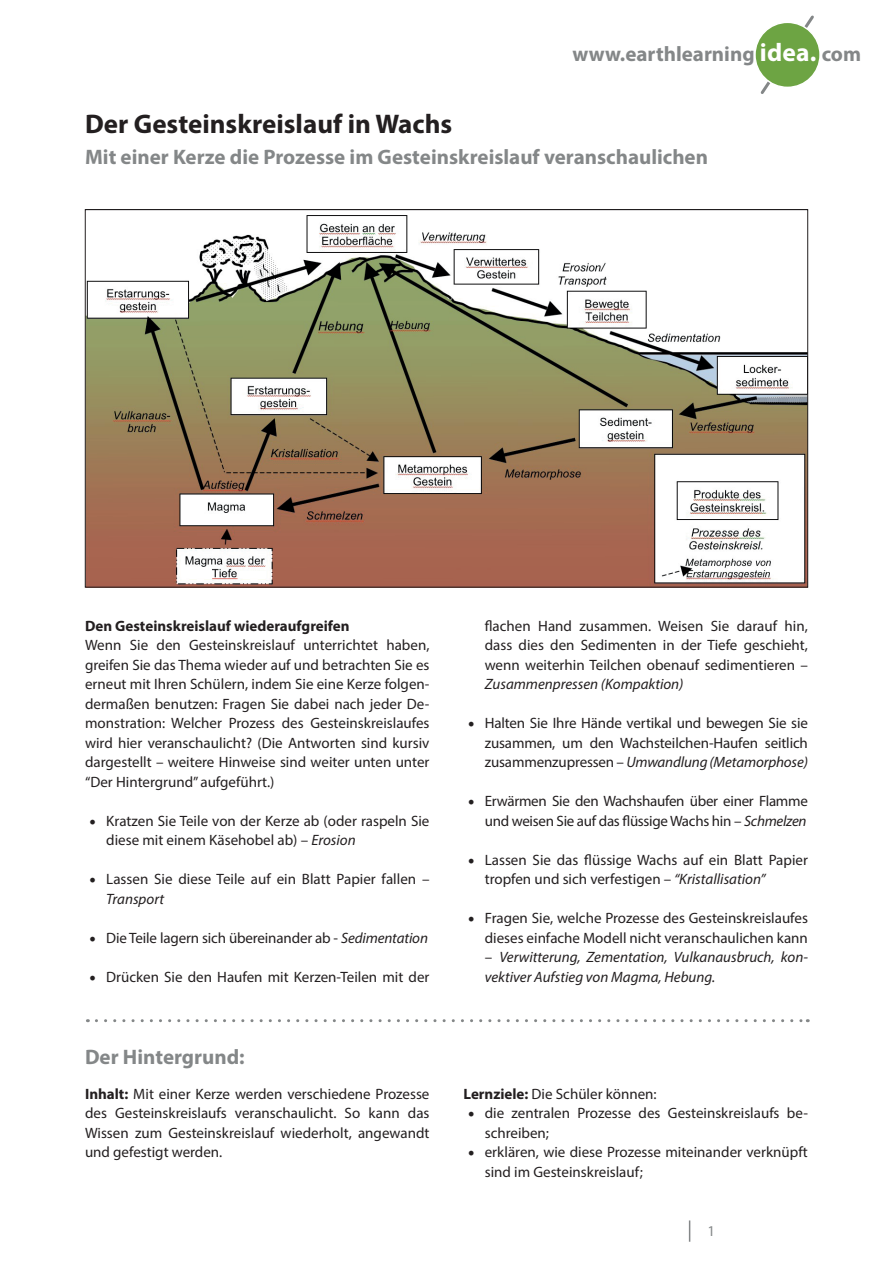
<style>
.page{position:relative;width:893px;height:1263px;background:#fff}
.page>*{position:absolute;margin:0;border:0;box-sizing:border-box;transform-origin:0 0}
.t1{font:700 27px "Myriad Pro";color:#231f20}
.t2{font:700 21px "Myriad Pro";color:#848788}
.t3{font:15px/19.5px "Myriad Pro";color:#231f20}
.t4{font:italic 15px/19.5px "Myriad Pro";color:#231f20}
.t5{font:15px/19.5px "Myriad Pro";letter-spacing:-.02em;color:#231f20;text-align:right}
.t6{font:700 15px "Myriad Pro";color:#231f20}
.t7{font:15px "Myriad Pro";color:#848788}
.s1{font-size:25.5px;color:#fff}
.s2{font-family:"Minion Pro";font-size:18px}
.s3{font-style:italic}
.s4{font-style:normal}
.s5{font-weight:700}
</style>
<div class="page">
<svg style="left:760px;top:15px;width:54px;height:79px"></svg>
<div style="left:755px;top:22px;width:65px;height:65px;background:#6da443;border-radius:50%"></div>
<div style="left:754px;top:22px;width:67px;height:66px;border:2px solid #fff;border-radius:50%"></div>
<svg style="left:689px;top:1220px;width:1px;height:22px"></svg>
<svg style="left:96px;top:1019px;width:712px;height:3px"></svg>
<img style="left:87px;top:215px;width:719px;height:370px">
<h2 class="t2" style="left:572px;top:41px;width:290px">www.earthlearning <span class="s1">idea.</span> com</h2>
<h1 class="t1" style="left:85px;top:106px;width:369px">Der Gesteinskreislauf in Wachs</h1>
<h2 class="t2" style="left:85px;top:143px;width:624px">Mit einer Kerze die Prozesse im Gesteinskreislauf veranschaulichen</h2>
<p class="t6" style="left:85px;top:616px;width:266px">Den Gesteinskreislauf wiederaufgreifen</p>
<p class="t3" style="left:85px;top:635px;width:346px;text-align:justify">Wenn Sie den Gesteinskreislauf unterrichtet haben, greifen Sie das Thema wieder auf und betrachten Sie es erneut mit Ihren Schülern, indem Sie eine Kerze folgen&shy;dermaßen benutzen: Fragen Sie dabei nach jeder De&shy;monstration: Welcher Prozess des Gesteinskreislaufes wird hier veranschaulicht? (Die Antworten sind kursiv dargestellt – weitere Hinweise sind weiter unten unter “Der Hintergrund” aufgeführt.)</p>
<p class="t3" style="left:106px;top:811px;width:325px;text-indent:-17px"><span class="s2">•</span> Kratzen Sie Teile von der Kerze ab (oder raspeln Sie diese mit einem Käsehobel ab) – <span class="s3">Erosion</span></p>
<p class="t3" style="left:106px;top:869px;width:325px;text-indent:-17px"><span class="s2">•</span> Lassen Sie diese Teile auf ein Blatt Papier fallen –<br><span class="s3">Transport</span></p>
<p class="t3" style="left:89px;top:928px;width:340px"><span class="s2">•</span> Die Teile lagern sich übereinander ab - <span class="s3">Sedimentation</span></p>
<p class="t3" style="left:89px;top:967px;width:342px"><span class="s2">•</span> Drücken Sie den Haufen mit Kerzen-Teilen mit der</p>
<h2 class="t2" style="left:85px;top:1043px;width:161px">Der Hintergrund:</h2>
<p class="t3" style="left:485px;top:616px;width:325px;text-align:justify">flachen Hand zusammen. Weisen Sie darauf hin, dass dies den Sedimenten in der Tiefe geschieht, wenn weiterhin Teilchen obenauf sedimentieren –</p>
<p class="t4" style="left:485px;top:674px;width:200px">Zusammenpressen (Kompaktion)</p>
<p class="t3" style="left:485px;top:713px;width:325px;text-align:justify;text-indent:-17px"><span class="s2">•</span> Halten Sie Ihre Hände vertikal und bewegen Sie sie zusammen, um den Wachsteilchen-Haufen seitlich zusammenzupressen – <span class="s3">Umwandlung (Metamorphose)</span></p>
<p class="t5" style="left:468px;top:791px;width:342px"><span class="s2">•</span> Erwärmen Sie den Wachshaufen über einer Flamme und weisen Sie auf das flüssige Wachs hin – <span class="s3">Schmelzen</span></p>
<p class="t3" style="left:485px;top:850px;width:325px;text-indent:-17px"><span class="s2">•</span> Lassen Sie das flüssige Wachs auf ein Blatt Papier tropfen und sich verfestigen – <span class="s3">“Kristallisation”</span></p>
<p class="t3" style="left:468px;top:908px;width:342px;text-align:right"><span class="s2">•</span> Fragen Sie, welche Prozesse des Gesteinskreislaufes dieses einfache Modell nicht veranschaulichen kann</p>
<p class="t4" style="left:485px;top:947px;width:325px"><span class="s4">–</span> Verwitterung, Zementation, Vulkanausbruch, kon&shy;vektiver Aufstieg von Magma, Hebung.</p>
<p class="t3" style="left:85px;top:1084px;width:346px;text-align:justify"><span class="s5">Inhalt:</span> Mit einer Kerze werden verschiedene Prozesse des Gesteinskreislaufs veranschaulicht. So kann das Wissen zum Gesteinskreislauf wiederholt, angewandt und gefestigt werden.</p>
<p class="t3" style="left:463px;top:1084px;width:195px"><span class="s5">Lernziele:</span> Die Schüler können:</p>
<p class="t3" style="left:485px;top:1103px;width:325px;text-indent:-17px"><span class="s2">•</span> die zentralen Prozesse des Gesteinskreislaufs be&shy;schreiben;</p>
<p class="t3" style="left:485px;top:1142px;width:325px;text-indent:-17px"><span class="s2">•</span> erklären, wie diese Prozesse miteinander verknüpft sind im Gesteinskreislauf;</p>
<p class="t7" style="left:707px;top:1222px;width:9px">1</p>
</div>
